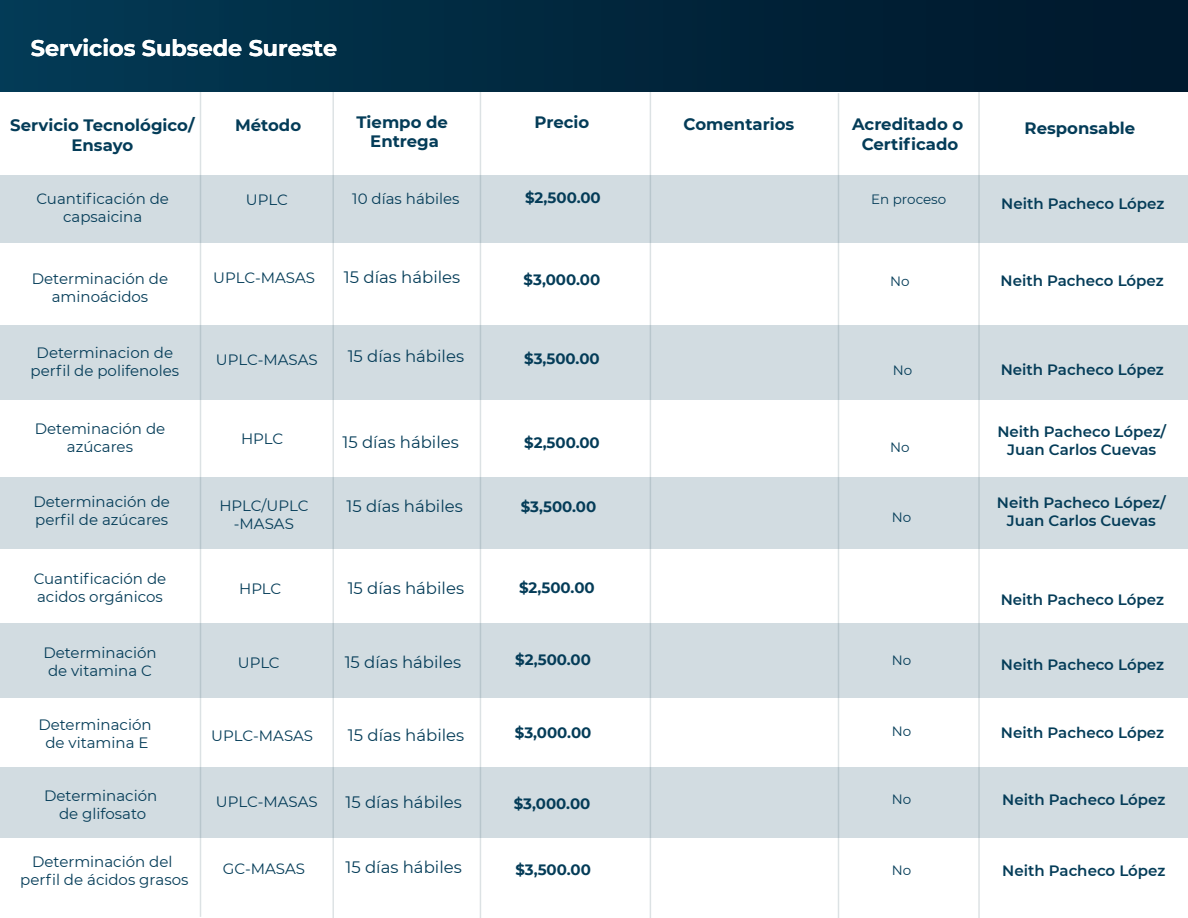
<style>
.page{position:relative;width:1188px;height:918px;background:#fff}
.page>*{position:absolute;margin:0;border:0;box-sizing:border-box;transform-origin:0 0}
.t1{font:700 22.5px "Montserrat";color:#fff}
.t2{font:16.5px "Montserrat";color:#043c58}
.t3{font:700 16.5px/19.8px "Montserrat";color:#043c58;text-align:center}
.t4{font:15px/18px "Montserrat";color:#043c58;text-align:center}
.t5{font:600 15px/18px "Montserrat";color:#043c58;text-align:center}
.t6{font:700 15px "Montserrat";color:#043c58}
.t7{font:13.5px "Montserrat";color:#043c58}
</style>
<div class="page">
<div style="left:0;top:624px;width:1188px;height:74px;background:#d2dce1"></div>
<div style="left:1px;top:767px;width:1187px;height:71px;background:#d2dce1"></div>
<div style="left:0;top:176px;width:1188px;height:67px;background:#d2dce1"></div>
<div style="left:0;top:325px;width:1188px;height:74px;background:#d2dce1"></div>
<div style="left:0;top:477px;width:1188px;height:72px;background:#d2dce1"></div>
<hr style="left:200px;top:75px;width:1px;height:842px;background:#506d78">
<hr style="left:332px;top:69px;width:2px;height:849px;background:#506d78">
<hr style="left:480px;top:87px;width:1px;height:831px;background:#506d78">
<hr style="left:650px;top:88px;width:1px;height:830px;background:#506d78">
<hr style="left:838px;top:93px;width:1px;height:825px;background:#506d78">
<hr style="left:978px;top:90px;width:2px;height:828px;background:#506d78">
<div style="left:0;top:0;width:1188px;height:92px;background:linear-gradient(to right,#033953,#00162a)"></div>
<h1 class="t1" style="left:47px;top:30px;width:275px">Tecnología Alimentaria</h1>
<h1 class="t1" style="left:31px;top:32px;width:308px">Servicios Subsede Sureste</h1>
<p class="t3" style="left:10px;top:114px;width:186px">Servicio Tecnológico/<br>Ensayo</p>
<p class="t3" style="left:235px;top:115px;width:68px">Método</p>
<p class="t3" style="left:357px;top:111px;width:93px">Tiempo de</p>
<p class="t3" style="left:684px;top:113px;width:112px">Comentarios</p>
<p class="t3" style="left:370px;top:131px;width:70px">Entrega</p>
<p class="t3" style="left:535px;top:111px;width:56px">Precio</p>
<p class="t3" style="left:852px;top:113px;width:113px">Acreditado o<br>Certificado</p>
<p class="t3" style="left:1025px;top:118px;width:112px">Responsable</p>
<p class="t4" style="left:246px;top:190px;width:43px">UPLC</p>
<p class="t6" style="left:525px;top:187px;width:77px">$2,500.00</p>
<p class="t7" style="left:871px;top:190px;width:77px">En proceso</p>
<p class="t4" style="left:352px;top:189px;width:109px">10 días hábiles</p>
<p class="t4" style="left:36px;top:189px;width:134px">Cuantificación de</p>
<p class="t5" style="left:1001px;top:194px;width:165px">Neith Pacheco López</p>
<p class="t4" style="left:63px;top:207px;width:81px">capsaicina</p>
<p class="t4" style="left:32px;top:270px;width:138px">Determinación de aminoácidos</p>
<p class="t4" style="left:213px;top:268px;width:103px">UPLC-MASAS</p>
<p class="t2" style="left:344px;top:266px;width:118px">15 días hábiles</p>
<p class="t6" style="left:524px;top:269px;width:78px">$3,000.00</p>
<p class="t7" style="left:890px;top:272px;width:21px">No</p>
<p class="t4" style="left:31px;top:343px;width:150px">Determinacion de perfil de polifenoles</p>
<p class="t4" style="left:216px;top:350px;width:103px">UPLC-MASAS</p>
<p class="t2" style="left:348px;top:345px;width:118px">15 días hábiles</p>
<p class="t6" style="left:524px;top:347px;width:77px">$3,500.00</p>
<p class="t7" style="left:893px;top:360px;width:21px">No</p>
<p class="t5" style="left:1001px;top:271px;width:165px">Neith Pacheco López</p>
<p class="t5" style="left:1001px;top:360px;width:165px">Neith Pacheco López</p>
<p class="t4" style="left:35px;top:419px;width:132px">Deteminación de azúcares</p>
<p class="t4" style="left:241px;top:429px;width:44px">HPLC</p>
<p class="t2" style="left:343px;top:430px;width:118px">15 días hábiles</p>
<p class="t6" style="left:524px;top:432px;width:77px">$2,500.00</p>
<p class="t5" style="left:997px;top:422px;width:170px">Neith Pacheco López/<br>Juan Carlos Cuevas</p>
<p class="t7" style="left:890px;top:438px;width:21px">No</p>
<p class="t4" style="left:34px;top:492px;width:138px;text-align:left">Determinación de perfil de azúcares</p>
<p class="t2" style="left:346px;top:495px;width:118px">15 días hábiles</p>
<p class="t6" style="left:521px;top:496px;width:77px">$3,500.00</p>
<p class="t4" style="left:219px;top:496px;width:91px">HPLC/UPLC -MASAS</p>
<p class="t4" style="left:34px;top:569px;width:134px;text-align:left">Cuantificación de acidos orgánicos</p>
<p class="t4" style="left:239px;top:579px;width:44px">HPLC</p>
<p class="t2" style="left:348px;top:577px;width:118px">15 días hábiles</p>
<p class="t6" style="left:519px;top:577px;width:77px">$2,500.00</p>
<p class="t7" style="left:892px;top:508px;width:21px">No</p>
<p class="t5" style="left:997px;top:493px;width:170px">Neith Pacheco López/<br>Juan Carlos Cuevas</p>
<p class="t5" style="left:1001px;top:590px;width:165px">Neith Pacheco López</p>
<p class="t4" style="left:43px;top:643px;width:115px">Determinación de vitamina C</p>
<p class="t6" style="left:515px;top:649px;width:77px">$2,500.00</p>
<p class="t7" style="left:892px;top:651px;width:21px">No</p>
<p class="t4" style="left:238px;top:653px;width:43px">UPLC</p>
<p class="t2" style="left:345px;top:651px;width:118px">15 días hábiles</p>
<p class="t5" style="left:1001px;top:655px;width:165px">Neith Pacheco López</p>
<p class="t4" style="left:38px;top:715px;width:115px">Determinación de vitamina E</p>
<p class="t4" style="left:211px;top:726px;width:103px">UPLC-MASAS</p>
<p class="t2" style="left:348px;top:724px;width:118px">15 días hábiles</p>
<p class="t6" style="left:515px;top:722px;width:78px">$3,000.00</p>
<p class="t7" style="left:892px;top:722px;width:21px">No</p>
<p class="t5" style="left:1001px;top:723px;width:165px">Neith Pacheco López</p>
<p class="t4" style="left:44px;top:786px;width:115px">Determinación de glifosato</p>
<p class="t4" style="left:216px;top:792px;width:103px">UPLC-MASAS</p>
<p class="t2" style="left:345px;top:790px;width:118px">15 días hábiles</p>
<p class="t6" style="left:514px;top:793px;width:78px">$3,000.00</p>
<p class="t7" style="left:892px;top:789px;width:21px">No</p>
<p class="t5" style="left:1002px;top:790px;width:165px">Neith Pacheco López</p>
<p class="t4" style="left:20px;top:852px;width:170px">Determinación del perfil de ácidos grasos</p>
<p class="t4" style="left:223px;top:859px;width:84px">GC-MASAS</p>
<p class="t2" style="left:345px;top:856px;width:118px">15 días hábiles</p>
<p class="t6" style="left:515px;top:859px;width:77px">$3,500.00</p>
<p class="t7" style="left:892px;top:861px;width:21px">No</p>
<p class="t5" style="left:1002px;top:861px;width:165px">Neith Pacheco López</p>
</div>
